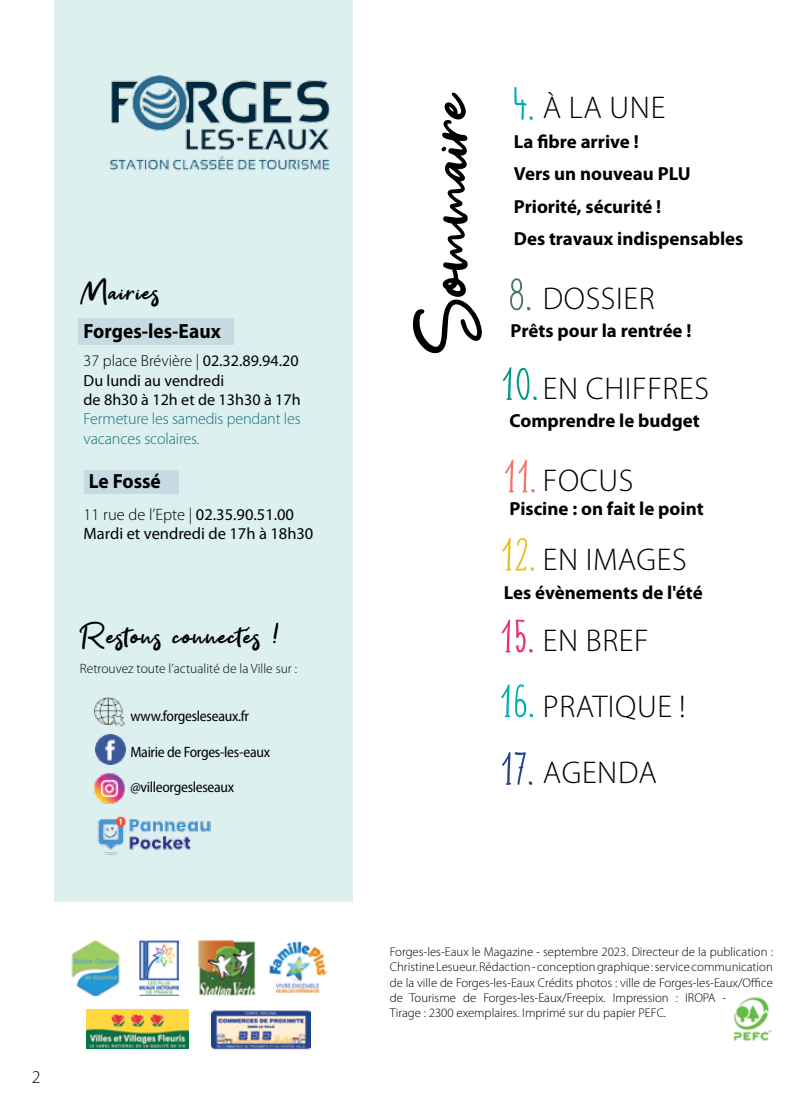
<style>
.page{position:relative;width:808px;height:1106px;background:#fff}
.page>*{position:absolute;margin:0;border:0;box-sizing:border-box;transform-origin:0 0}
.t1{font:91.35px "Get Show";color:#000}
.t2{font:54px "Colendra";color:#00afb2}
.t3{font:54px "Colendra";color:#009683}
.t4{font:54px "Colendra";color:#f37569}
.t5{font:54px "Colendra";color:#eabf23}
.t6{font:54px "Colendra";color:#eb316e}
.t7{font:54px "Colendra";color:#25408f}
.t8{font:54px "Colendra";color:#49746e}
.t9{font:36px "Get Show";letter-spacing:.03em;color:#000}
.t10{font:300 31.5px "Myriad Pro";letter-spacing:.02em;color:#000}
.t11{font:700 20.55px "Myriad Pro";color:#000;scale:.95 1}
.t12{font:700 18.9px/32.2px "Myriad Pro";color:#000}
.t13{font:300 18px "Myriad Pro";color:#000}
.t14{font:16.5px/19.8px "Myriad Pro";color:#000}
.t15{font:16.05px/19.4px "Myriad Pro";color:#000}
.t16{font:300 16.05px/19.4px "Myriad Pro";color:#177073}
.t17{font:semi-condensed 15px "Myriad Pro";letter-spacing:-.02em;color:#000}
.t18{font:300 13.5px "Myriad Pro";letter-spacing:-.005em;color:#000}
.t19{font:300 12.75px/15.3px "Myriad Pro";color:#000;text-align:justify}
.s1{font-weight:300}
</style>
<div class="page">
<div style="left:54px;top:0;width:299px;height:901px;background:#ddf0f0"></div>
<img style="left:95px;top:734px;width:31px;height:30px">
<img style="left:94px;top:773px;width:31px;height:31px">
<img style="left:94px;top:697px;width:31px;height:30px">
<img style="left:97px;top:815px;width:114px;height:40px">
<div style="left:79px;top:319px;width:155px;height:26px;background:#c7dbe5"></div>
<div style="left:84px;top:470px;width:94px;height:24px;background:#c7dbe5"></div>
<img style="left:733px;top:997px;width:39px;height:44px">
<img style="left:109px;top:76px;width:221px;height:95px">
<img style="left:71px;top:940px;width:49px;height:55px">
<img style="left:140px;top:940px;width:39px;height:55px">
<img style="left:197px;top:940px;width:59px;height:56px">
<img style="left:86px;top:1009px;width:102px;height:39px">
<img style="left:269px;top:941px;width:57px;height:52px">
<img style="left:212px;top:1010px;width:98px;height:40px">
<h3 class="t9" style="left:81px;top:272px;width:81px">Mairies</h3>
<h3 class="t11" style="left:84px;top:318px;width:146px">Forges-les-eaux</h3>
<p class="t15" style="left:84px;top:351px;width:219px"><span class="s1">37 place Brévière |</span> 02.32.89.94.20<br>Du lundi au vendredi<br>de 8h30 à 12h et de 13h30 à 17h</p>
<p class="t16" style="left:84px;top:409px;width:219px">Fermeture les samedis pendant les vacances scolaires.</p>
<h3 class="t11" style="left:89px;top:467px;width:77px">Le Fossé</h3>
<p class="t14" style="left:84px;top:504px;width:231px"><span class="s1">11 rue de l’Epte |</span> 02.35.90.51.00<br>Mardi et vendredi de 17h à 18h30</p>
<h3 class="t9" style="left:80px;top:615px;width:202px">Restons connectés !</h3>
<p class="t18" style="left:80px;top:661px;width:219px">Retrouvez toute l’actualité de la Ville sur :</p>
<p class="t17" style="left:130px;top:708px;width:120px">www.forgesleseaux.fr</p>
<p class="t17" style="left:130px;top:743px;width:141px">Mairie de Forges-les-eaux</p>
<p class="t17" style="left:130px;top:779px;width:105px">@villeorgesleseaux</p>
<h3 class="t13" style="left:32px;top:1067px;width:10px">2</h3>
<h2 class="t2" style="left:512px;top:70px;width:23px">4.</h2>
<h1 class="t1" style="left:396px;top:353px;width:266px;rotate:-90deg">Sommaire</h1>
<h3 class="t10" style="left:543px;top:90px;width:124px">à la une</h3>
<h3 class="t12" style="left:514px;top:125px;width:231px">La fibre arrive !<br>Vers un nouveau PLU<br>Priorité, sécurité !<br>Des travaux indispensables</h3>
<h2 class="t8" style="left:507px;top:260px;width:25px">8.</h2>
<h3 class="t10" style="left:543px;top:281px;width:113px">dossier</h3>
<h3 class="t12" style="left:511px;top:314px;width:182px">Prêts pour la rentrée !</h3>
<h2 class="t3" style="left:501px;top:350px;width:38px">10.</h2>
<h3 class="t10" style="left:543px;top:371px;width:168px">en chiffres</h3>
<h3 class="t12" style="left:510px;top:403px;width:192px">Comprendre le budget</h3>
<h2 class="t4" style="left:503px;top:442px;width:34px">11.</h2>
<h3 class="t10" style="left:543px;top:463px;width:92px">focus</h3>
<h3 class="t12" style="left:510px;top:492px;width:195px">Piscine : on fait le point</h3>
<h2 class="t5" style="left:501px;top:520px;width:36px">12.</h2>
<h3 class="t10" style="left:543px;top:541px;width:145px">en I mages</h3>
<h3 class="t12" style="left:504px;top:575px;width:200px">Les évènements de l'été</h3>
<h2 class="t6" style="left:500px;top:602px;width:35px">15.</h2>
<h2 class="t2" style="left:499px;top:667px;width:36px">16.</h2>
<h2 class="t7" style="left:500px;top:734px;width:34px">17.</h2>
<h3 class="t10" style="left:543px;top:623px;width:107px">en bref</h3>
<h3 class="t10" style="left:543px;top:688px;width:144px">pratique !</h3>
<h3 class="t10" style="left:543px;top:755px;width:116px">agenda</h3>
<p class="t19" style="left:390px;top:944px;width:385px">Forges-les-Eaux le Magazine - septembre 2023. Directeur de la publication :<br>Christine Lesueur. Rédaction - conception graphique: service communication de la ville de Forges-les-Eaux Crédits photos : ville de Forges-les-Eaux/Office de Tourisme de Forges-les-Eaux/Freepix. I mpression : IROPA</p>
<p class="t19" style="left:723px;top:990px;width:5px">-</p>
<p class="t19" style="left:390px;top:1005px;width:256px">Tirage : 2300 exemplaires. I mprimé sur du papier PEFC</p>
<p class="t19" style="left:664px;top:1005px;width:4px">.</p>
</div>
